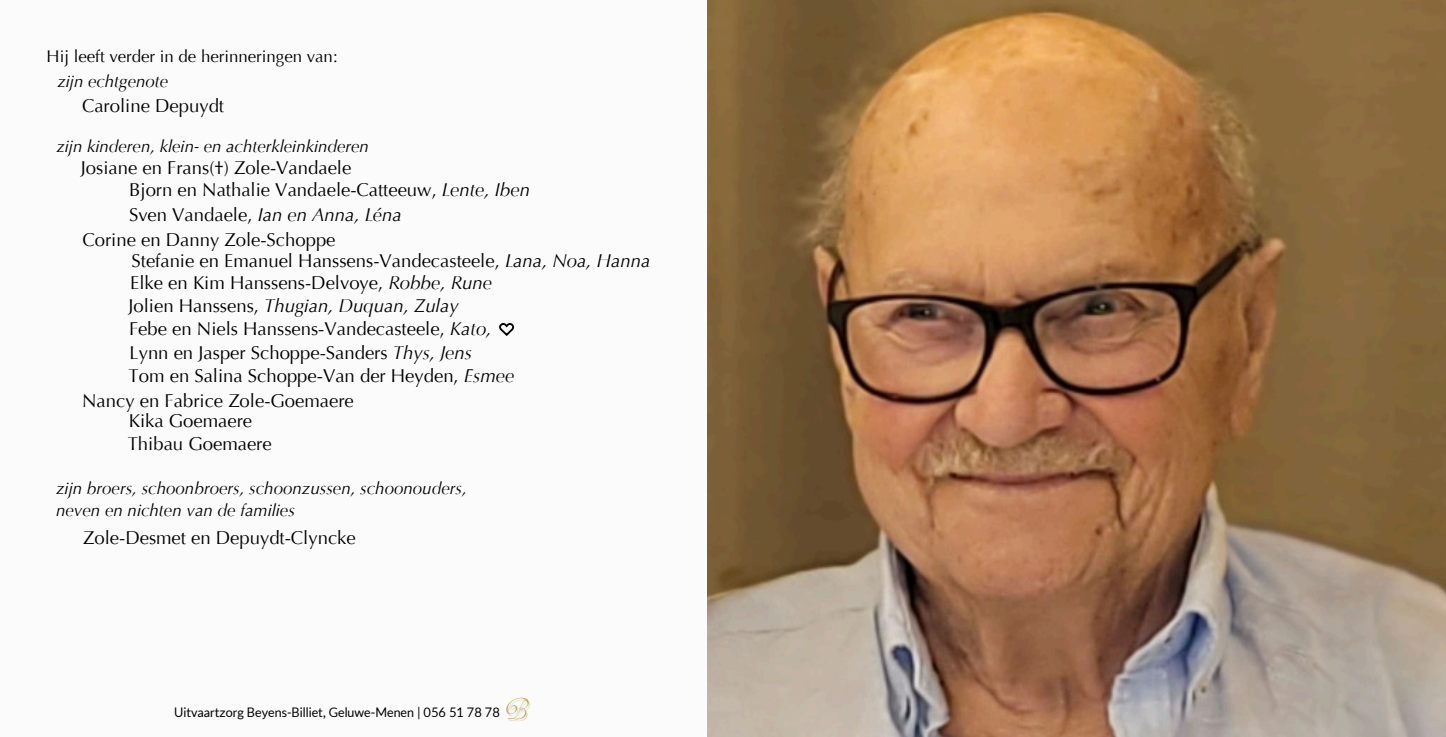
<style>
.page{position:relative;width:1446px;height:737px;background:#fbfbfb}
.page>*{position:absolute;margin:0;border:0;box-sizing:border-box;transform-origin:0 0}
.t1{font:18.5px/22px "Optima LT Pro";color:#000}
.t2{font:italic 18.5px "Optima LT Pro";color:#000}
.t3{font:italic 17px/22.5px "Optima LT Pro";color:#000}
.t4{font:italic 16.75px "Optima LT Pro";color:#000}
.t5{font:16.75px "Optima LT Pro";color:#000}
.t6{font:13px "Alilato";color:#000}
.s1{font-style:normal}
.s2{font-style:italic}
.s3{font-family:"Vanden Velde Script";font-size:28.25px;color:rgb(187 146 64/.4)}
</style>
<div class="page">
<img style="left:707px;top:0;width:739px;height:737px">
<svg style="left:499px;top:323px;width:15px;height:13px"></svg>
<p class="t5" style="left:47px;top:46px;width:292px">Hij leeft verder in de herinneringen van:</p>
<p class="t4" style="left:58px;top:71px;width:112px">zijn echtgenote</p>
<p class="t1" style="left:82px;top:95px;width:144px">Caroline Depuydt</p>
<p class="t4" style="left:56px;top:136px;width:314px">zijn kinderen, klein- en achterkleinkinderen</p>
<p class="t1" style="left:81px;top:157px;width:272px">Josiane en Frans(†) Zole-Vandaele</p>
<p class="t2" style="left:129px;top:203px;width:274px"><span class="s1">Sven Vandaele,</span> Ian en Anna, Léna</p>
<p class="t1" style="left:129px;top:179px;width:402px">Bjorn en Nathalie Vandaele-Catteeuw, <span class="s2">Lente, Iben</span></p>
<p class="t1" style="left:128px;top:229px;width:523px;text-indent:-46px">Corine en Danny Zole-Schoppe<br>Stefanie en Emanuel Hanssens-Vandecasteele, <span class="s2">Lana, Noa, Hanna </span>Elke en Kim Hanssens-Delvoye, <span class="s2">Robbe, Rune<br></span>Jolien Hanssens, <span class="s2">Thugian, Duquan, Zulay</span></p>
<p class="t1" style="left:129px;top:318px;width:387px;line-height:23.2px">Febe en Niels Hanssens-Vandecasteele, <span class="s2">Kato,<br></span>Lynn en Jasper Schoppe-Sanders <span class="s2">Thys, Jens<br></span>Tom en Salina Schoppe-Van der Heyden, <span class="s2">Esmee</span></p>
<p class="t1" style="left:129px;top:391px;width:227px;line-height:19.5px;text-indent:-46px">Nancy en Fabrice Zole-Goemaere<br>Kika Goemaere</p>
<p class="t1" style="left:128px;top:433px;width:145px">Thibau Goemaere</p>
<p class="t3" style="left:56px;top:477px;width:412px">zijn broers, schoonbroers, schoonzussen, schoonouders, neven en nichten van de families</p>
<p class="t1" style="left:83px;top:526px;width:274px">Zole-Desmet en Depuydt-Clyncke</p>
<p class="t6" style="left:174px;top:703px;width:355px">Uitvaartzorg Beyens-Billiet, Geluwe-Menen | 056 51 78 78 <span class="s3">B</span></p>
</div>
